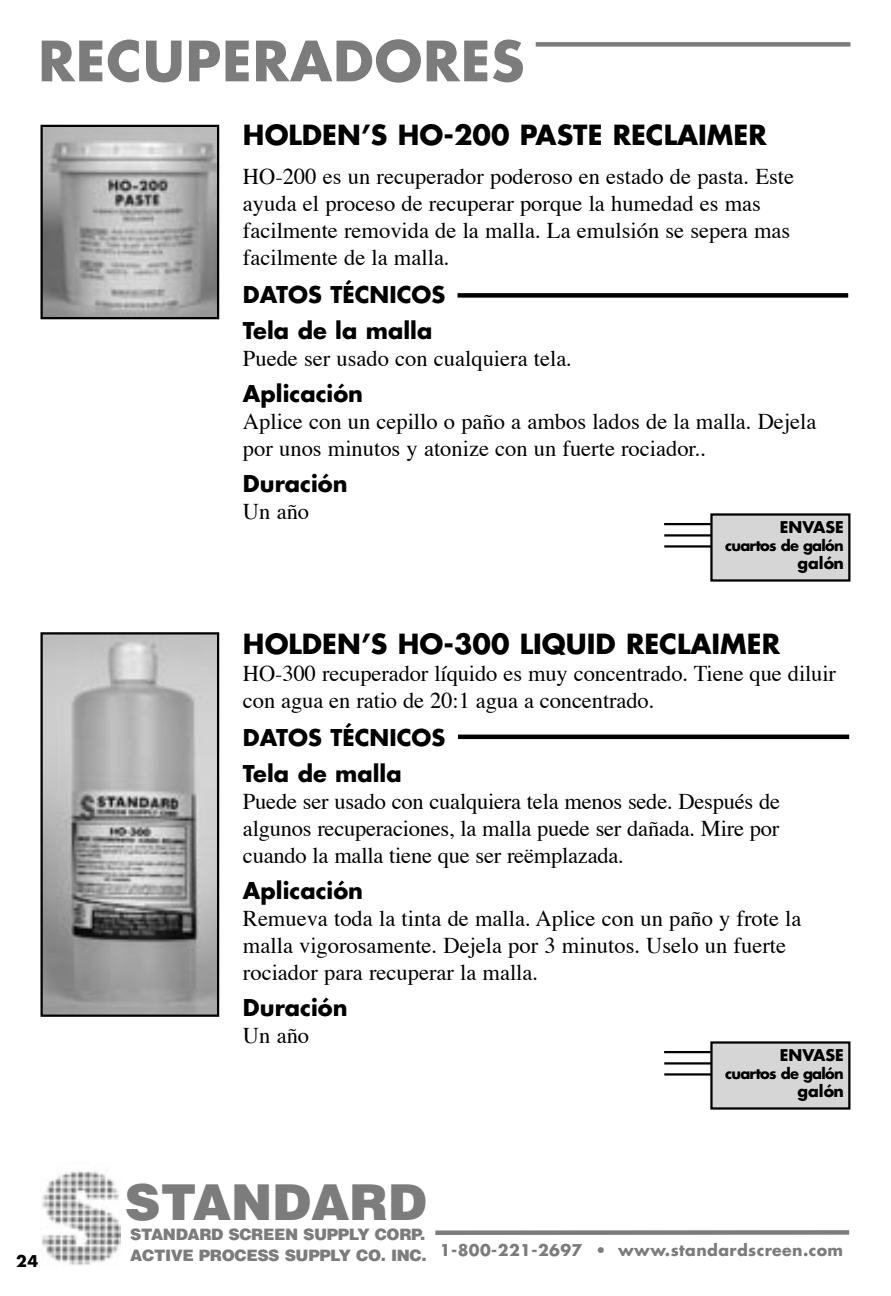
<style>
.page{position:relative;width:891px;height:1296px;background:#fff}
.page>*{position:absolute;margin:0;border:0;box-sizing:border-box;transform-origin:0 0}
.t1{font:700 54px "Futura";letter-spacing:.015em;color:#7c7c7c}
.t2{font:900 49.5px "Helvetica";color:#7c7c7c}
.t3{font:700 27px "Futura";color:#000}
.t4{font:22.5px/27px "Times";color:#000}
.t5{font:700 22.5px/36px "Futura";color:#000}
.t6{font:900 15.75px/20.2px "Helvetica";letter-spacing:-.025em;color:#7c7c7c}
.t7{font:700 15.75px "Futura";letter-spacing:.025em;color:#7c7c7c}
.t8{font:700 15.75px "Futura";color:#000}
.t9{font:700 14.62px "Futura";letter-spacing:-.05em;color:#000}
</style>
<div class="page">
<img style="left:42px;top:1171px;width:79px;height:94px">
<svg style="left:435px;top:1230px;width:415px;height:5px;background:#898989"></svg>
<div style="left:458px;top:293px;width:390px;height:5px;background:#000"></div>
<hr style="left:458px;top:735px;width:391px;height:4px;background:#000">
<svg style="left:40px;top:124px;width:180px;height:196px;background:#a3a3a3"></svg>
<svg style="left:40px;top:632px;width:180px;height:385px;background:#a1a1a1"></svg>
<div style="left:536px;top:42px;width:315px;height:5px;background:#7c7c7c"></div>
<svg style="left:709px;top:513px;width:142px;height:69px;background:#c2c2c2"></svg>
<hr style="left:664px;top:534px;width:47px;height:3px;background:#000">
<hr style="left:664px;top:545px;width:48px;height:3px;background:#000">
<hr style="left:664px;top:523px;width:47px;height:2px;background:#000">
<svg style="left:709px;top:1041px;width:142px;height:69px;background:#c2c2c2"></svg>
<hr style="left:664px;top:1062px;width:47px;height:3px;background:#000">
<hr style="left:664px;top:1073px;width:48px;height:3px;background:#000">
<hr style="left:664px;top:1051px;width:47px;height:2px;background:#000">
<h1 class="t1" style="left:38px;top:25px;width:488px">RECUPERADORES</h1>
<p class="t3" style="left:243px;top:117px;width:525px">HOLDEN’S HO-200 PASTE RECLAIMER</p>
<p class="t4" style="left:243px;top:164px;width:553px">HO-200 es un recuperador poderoso en estado de pasta. Este ayuda el proceso de recuperar porque la humedad es mas facilmente removida de la malla. La emulsión se sepera mas facilmente de la malla.</p>
<p class="t5" style="left:243px;top:276px;width:204px">DATOS TÉCNICOS<br>Tela de la malla</p>
<p class="t4" style="left:243px;top:346px;width:330px">Puede ser usado con cualquiera tela.</p>
<p class="t5" style="left:243px;top:375px;width:122px">Aplicación</p>
<p class="t4" style="left:243px;top:409px;width:575px">Aplice con un cepillo o paño a ambos lados de la malla. Dejela por unos minutos y atonize con un fuerte rociador..</p>
<p class="t5" style="left:243px;top:465px;width:106px">Duración</p>
<p class="t4" style="left:243px;top:499px;width:68px">Un año</p>
<p class="t8" style="left:780px;top:516px;width:65px">ENVASE</p>
<p class="t9" style="left:725px;top:535px;width:120px">cuartos de galón</p>
<p class="t8" style="left:798px;top:552px;width:48px">galón</p>
<p class="t3" style="left:243px;top:626px;width:539px">HOLDEN’S HO-300 LIQUID RECLAIMER</p>
<p class="t4" style="left:243px;top:661px;width:595px">HO-300 recuperador líquido es muy concentrado. Tiene que diluir con agua en ratio de 20:1 agua a concentrado.</p>
<p class="t5" style="left:243px;top:719px;width:204px">DATOS TÉCNICOS<br>Tela de malla</p>
<p class="t4" style="left:243px;top:789px;width:539px;text-align:justify">Puede ser usado con cualquiera tela menos sede. Después de algunos recuperaciones, la malla puede ser dañada. Mire por cuando la malla tiene que ser reëmplazada.</p>
<p class="t5" style="left:243px;top:872px;width:122px">Aplicación</p>
<p class="t4" style="left:243px;top:906px;width:560px">Remueva toda la tinta de malla. Aplice con un paño y frote la malla vigorosamente. Dejela por 3 minutos. Uselo un fuerte rociador para recuperar la malla.</p>
<p class="t5" style="left:243px;top:989px;width:106px">Duración</p>
<p class="t4" style="left:243px;top:1023px;width:68px">Un año</p>
<p class="t8" style="left:16px;top:1251px;width:24px">24</p>
<p class="t8" style="left:780px;top:1044px;width:65px">ENVASE</p>
<p class="t9" style="left:725px;top:1063px;width:120px">cuartos de galón</p>
<p class="t8" style="left:798px;top:1080px;width:48px">galón</p>
<h2 class="t2" style="left:125px;top:1170px;width:303px">STANDARD</h2>
<p class="t6" style="left:130px;top:1224px;width:298px">STANDARD SCREEN SUPPLY CORP.<br>ACTIVE PROCESS SUPPLY CO. INC.</p>
<p class="t7" style="left:440px;top:1240px;width:405px">1-800-221-2697 • www.standardscreen.com</p>
</div>
